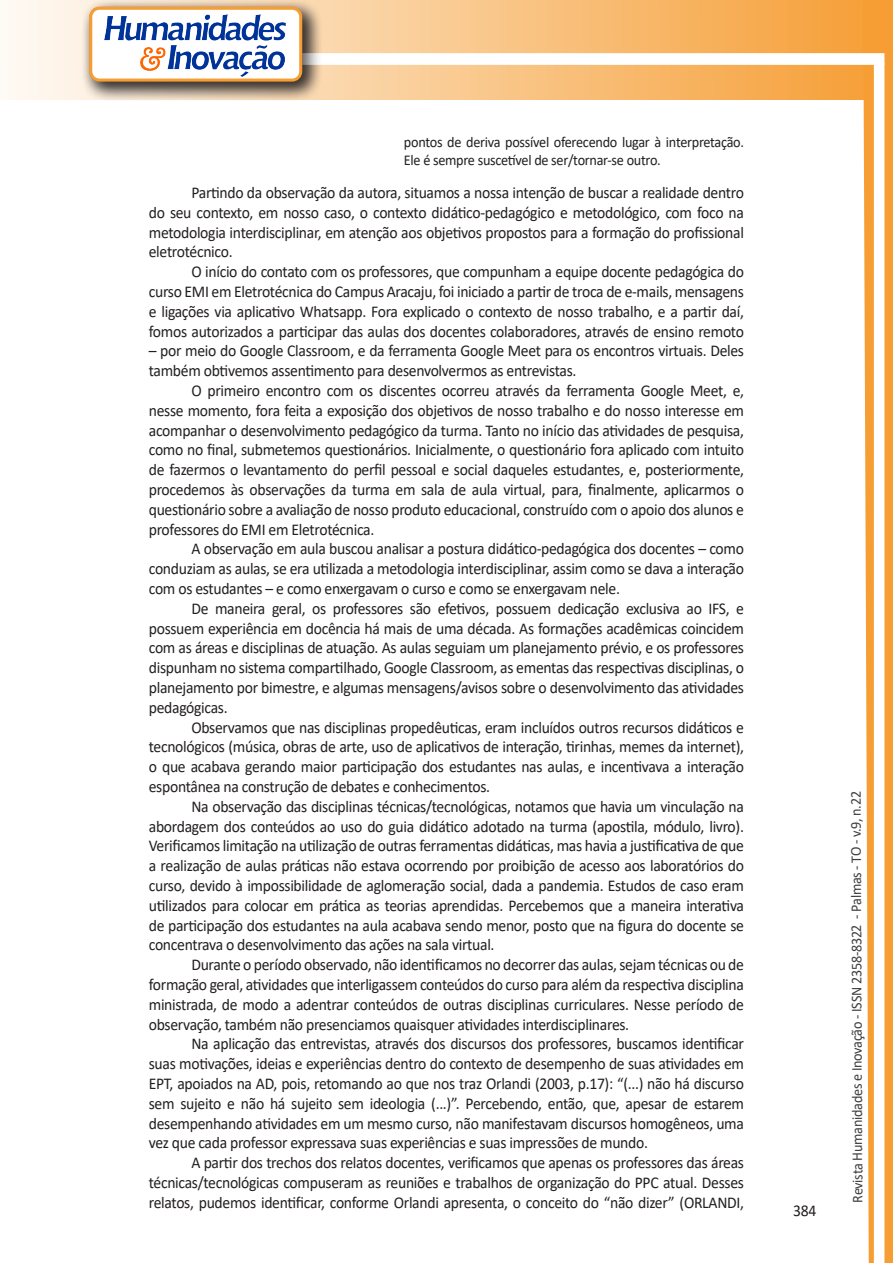
<style>
.page{position:relative;width:893px;height:1263px;background:#fff}
.page>*{position:absolute;margin:0;border:0;box-sizing:border-box;transform-origin:0 0}
.texto{font:16.5px/19.8px "Calibri";letter-spacing:-.02em;color:#231f20;text-align:justify;scale:.95 1}
.citacao{font:15px/18px "Calibri";letter-spacing:-.02em;color:#231f20;scale:.95 1}
.t1{font:15px "Calibri";letter-spacing:-.025em;color:#3e3e3f;scale:.95 1}
</style>
<div class="page">
<svg style="left:5px;top:0;width:858px;height:100px;background:#f9c484"></svg>
<div style="left:302px;top:53px;width:582px;height:12px;background:#fff;border:2px solid #fff"></div>
<svg style="left:863px;top:0;width:30px;height:1263px"></svg>
<div style="left:81px;top:0;width:241px;height:102px;background:#231f20;opacity:.75"></div>
<div style="left:91px;top:8px;width:210px;height:72px;background:#fff;border-radius:9px"></div>
<img style="left:104px;top:14px;width:181px;height:62px">
<div style="left:89px;top:7px;width:213px;height:75px;border:3px solid #f69e34;border-radius:9px"></div>
<p class="citacao" style="left:404px;top:133px;width:359px">pontos de deriva possível oferecendo lugar à interpretação.<br>Ele é sempre suscetível de ser/tornar-se outro.</p>
<p class="texto" style="left:149px;top:182px;width:628px;text-indent:43px">Partindo da observação da autora, situamos a nossa intenção de buscar a realidade dentro do seu contexto, em nosso caso, o contexto didático-pedagógico e metodológico, com foco na metodologia interdisciplinar, em atenção aos objetivos propostos para a formação do profissional eletrotécnico.</p>
<p class="texto" style="left:149px;top:261px;width:628px;text-indent:43px">O início do contato com os professores, que compunham a equipe docente pedagógica do curso EMI em Eletrotécnica do Campus Aracaju, foi iniciado a partir de troca de e-mails, mensagens e ligações via aplicativo Whatsapp. Fora explicado o contexto de nosso trabalho, e a partir daí, fomos autorizados a participar das aulas dos docentes colaboradores, através de ensino remoto</p>
<p class="texto" style="left:149px;top:340px;width:628px">– por meio do Google Classroom, e da ferramenta Google Meet para os encontros virtuais. Deles também obtivemos assentimento para desenvolvermos as entrevistas.</p>
<p class="texto" style="left:149px;top:380px;width:628px;text-indent:43px">O primeiro encontro com os discentes ocorreu através da ferramenta Google Meet, e, nesse momento, fora feita a exposição dos objetivos de nosso trabalho e do nosso interesse em acompanhar o desenvolvimento pedagógico da turma. Tanto no início das atividades de pesquisa, como no final, submetemos questionários. Inicialmente, o questionário fora aplicado com intuito de fazermos o levantamento do perfil pessoal e social daqueles estudantes, e, posteriormente, procedemos às observações da turma em sala de aula virtual, para, finalmente, aplicarmos o questionário sobre a avaliação de nosso produto educacional, construído com o apoio dos alunos e professores do EMI em Eletrotécnica.</p>
<p class="texto" style="left:149px;top:538px;width:628px;text-indent:43px">A observação em aula buscou analisar a postura didático-pedagógica dos docentes – como conduziam as aulas, se era utilizada a metodologia interdisciplinar, assim como se dava a interação com os estudantes – e como enxergavam o curso e como se enxergavam nele.</p>
<p class="texto" style="left:149px;top:598px;width:628px;text-indent:43px">De maneira geral, os professores são efetivos, possuem dedicação exclusiva ao IFS, e possuem experiência em docência há mais de uma década. As formações acadêmicas coincidem com as áreas e disciplinas de atuação. As aulas seguiam um planejamento prévio, e os professores dispunham no sistema compartilhado, Google Classroom, as ementas das respectivas disciplinas, o planejamento por bimestre, e algumas mensagens/avisos sobre o desenvolvimento das atividades pedagógicas.</p>
<p class="texto" style="left:149px;top:717px;width:628px;text-indent:43px">Observamos que nas disciplinas propedêuticas, eram incluídos outros recursos didáticos e tecnológicos (música, obras de arte, uso de aplicativos de interação, tirinhas, memes da internet), o que acabava gerando maior participação dos estudantes nas aulas, e incentivava a interação espontânea na construção de debates e conhecimentos.</p>
<p class="texto" style="left:149px;top:796px;width:628px;text-indent:43px">Na observação das disciplinas técnicas/tecnológicas, notamos que havia um vinculação na abordagem dos conteúdos ao uso do guia didático adotado na turma (apostila, módulo, livro).<br>Verificamos limitação na utilização de outras ferramentas didáticas, mas havia a justificativa de que a realização de aulas práticas não estava ocorrendo por proibição de acesso aos laboratórios do curso, devido à impossibilidade de aglomeração social, dada a pandemia. Estudos de caso eram utilizados para colocar em prática as teorias aprendidas. Percebemos que a maneira interativa de participação dos estudantes na aula acabava sendo menor, posto que na figura do docente se concentrava o desenvolvimento das ações na sala virtual.</p>
<p class="texto" style="left:149px;top:954px;width:628px;text-indent:43px">Durante o período observado, não identificamos no decorrer das aulas, sejam técnicas ou de formação geral, atividades que interligassem conteúdos do curso para além da respectiva disciplina ministrada, de modo a adentrar conteúdos de outras disciplinas curriculares. Nesse período de observação, também não presenciamos quaisquer atividades interdisciplinares.</p>
<p class="texto" style="left:149px;top:1033px;width:628px;text-indent:43px">Na aplicação das entrevistas, através dos discursos dos professores, buscamos identificar suas motivações, ideias e experiências dentro do contexto de desempenho de suas atividades em EPT, apoiados na AD, pois, retomando ao que nos traz Orlandi (2003, p.17): “(...) não há discurso sem sujeito e não há sujeito sem ideologia (...)”. Percebendo, então, que, apesar de estarem desempenhando atividades em um mesmo curso, não manifestavam discursos homogêneos, uma vez que cada professor expressava suas experiências e suas impressões de mundo.</p>
<p class="texto" style="left:149px;top:1152px;width:628px;text-indent:43px">A partir dos trechos dos relatos docentes, verificamos que apenas os professores das áreas técnicas/tecnológicas compuseram as reuniões e trabalhos de organização do PPC atual. Desses relatos, pudemos identificar, conforme Orlandi apresenta, o conceito do “não dizer” (ORLANDI,</p>
<p class="texto" style="left:793px;top:1200px;width:26px">384</p>
<p class="t1" style="left:846px;top:1203px;width:435px;rotate:-90deg">Revista Humanidades e Inovação - ISSN 2358-8322 - Palmas - TO - v.9, n.22</p>
</div>
